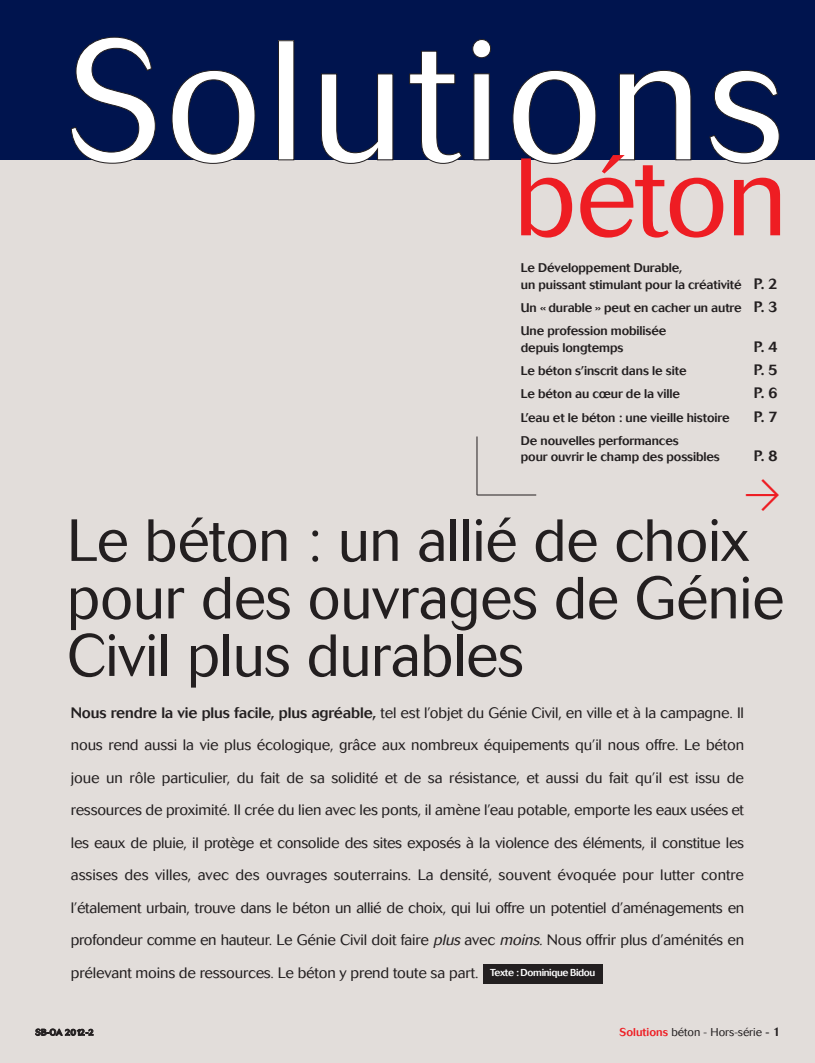
<style>
.page{position:relative;width:815px;height:1063px;background:#e2ddda}
.page>*{position:absolute;margin:0;border:0;box-sizing:border-box;transform-origin:0 0}
.t1{font:300 108.75px "Cosmos";letter-spacing:-.015em;color:#ee1d23}
.t2{font:300 58.75px/57.5px "Cosmos";letter-spacing:-.005em;color:#231f20}
.t3{font:43.88px "Flesh Plain";color:#ee1d23}
.t4{font:300 15px/32.5px "Cosmos";letter-spacing:-.01em;color:#231f20;text-align:justify}
.t5{font:500 15px "Cosmos";color:#231f20}
.t6{font:500 12.5px/16.2px "Cosmos";letter-spacing:-.01em;color:#231f20}
.t7{font:300 11.25px "Cosmos";color:#231f20}
.t8{font:500 10px "Cosmos";letter-spacing:-.035em;color:#fff}
.t9{font:500 8.75px "Cosmos";letter-spacing:-.005em;color:#231f20}
.s1{font-size:15px}
.s2{font-weight:500}
.s3{font-style:italic}
.s4{font-weight:500;color:#ee1d23}
.s5{font-weight:500;font-size:12.5px}
</style>
<div class="page">
<div style="left:483px;top:964px;width:119px;height:20px;background:#231f20"></div>
<div style="left:0;top:0;width:815px;height:159px;background:#00144e"></div>
<svg style="left:71px;top:37px;width:85px;height:127px"></svg>
<svg style="left:172px;top:70px;width:83px;height:94px"></svg>
<div style="left:278px;top:41px;width:16px;height:119px;background:#fff"></div>
<div style="left:278px;top:41px;width:16px;height:119px;border:1px solid #231f20"></div>
<svg style="left:321px;top:74px;width:72px;height:90px"></svg>
<svg style="left:409px;top:51px;width:53px;height:113px"></svg>
<svg style="left:472px;top:39px;width:19px;height:121px"></svg>
<svg style="left:512px;top:70px;width:84px;height:94px"></svg>
<svg style="left:619px;top:70px;width:72px;height:90px"></svg>
<svg style="left:709px;top:70px;width:70px;height:94px"></svg>
<hr style="left:477px;top:436px;width:1px;height:59px;background:#231f20">
<hr style="left:477px;top:495px;width:59px;height:1px;background:#231f20">
<h1 class="t1" style="left:514px;top:154px;width:275px">béton</h1>
<p class="t6" style="left:521px;top:261px;width:259px">Le Développement Durable,<br>un puissant stimulant pour la créativité <span class="s1">P. 2</span></p>
<p class="t6" style="left:521px;top:297px;width:259px;line-height:23.4px">Un « durable » peut en cacher un autre <span class="s1">P. 3<br></span>Une profession mobilisée</p>
<p class="t6" style="left:521px;top:340px;width:104px">depuis longtemps</p>
<p class="t5" style="left:754px;top:341px;width:26px">P. 4</p>
<p class="t6" style="left:521px;top:364px;width:167px">Le béton s’inscrit dans le site</p>
<p class="t5" style="left:754px;top:364px;width:26px">P. 5</p>
<p class="t6" style="left:521px;top:387px;width:161px">Le béton au cœur de la ville</p>
<p class="t5" style="left:754px;top:388px;width:26px">P. 6</p>
<p class="t6" style="left:521px;top:410px;width:210px">L’eau et le béton : une vieille histoire</p>
<p class="t5" style="left:754px;top:411px;width:26px">P. 7</p>
<p class="t6" style="left:521px;top:434px;width:201px">De nouvelles performances<br>pour ouvrir le champ des possibles</p>
<p class="t5" style="left:754px;top:451px;width:26px">P. 8</p>
<h3 class="t3" style="left:741px;top:478px;width:45px">a</h3>
<h2 class="t2" style="left:67px;top:516px;width:719px">Le béton : un allié de choix pour des ouvrages de Génie<br>Civil plus durables</h2>
<p class="t4" style="left:71px;top:697px;width:675px"><span class="s2">Nous rendre la vie plus facile, plus agréable,</span> tel est l’objet du Génie Civil, en ville et à la campagne. Il nous rend aussi la vie plus écologique, grâce aux nombreux équipements qu’il nous offre. Le béton joue un rôle particulier, du fait de sa solidité et de sa résistance, et aussi du fait qu’il est issu de ressources de proximité. Il crée du lien avec les ponts, il amène l’eau potable, emporte les eaux usées et les eaux de pluie, il protège et consolide des sites exposés à la violence des éléments, il constitue les assises des villes, avec des ouvrages souterrains. La densité, souvent évoquée pour lutter contre l’étalement urbain, trouve dans le béton un allié de choix, qui lui offre un potentiel d’aménagements en profondeur comme en hauteur. Le Génie Civil doit faire <span class="s3">plus</span>avec <span class="s3">moins.</span>Nous offrir plus d’aménités en prélevant moins de ressources. Le béton y prend toute sa part.</p>
<p class="t8" style="left:490px;top:969px;width:107px">Texte : Dominique Bidou</p>
<p class="t9" style="left:35px;top:1029px;width:60px">SB-OA 2012-2</p>
<p class="t7" style="left:620px;top:1027px;width:163px"><span class="s4">Solutions</span> béton - Hors-série <span class="s2">-</span> <span class="s5">1</span></p>
</div>
